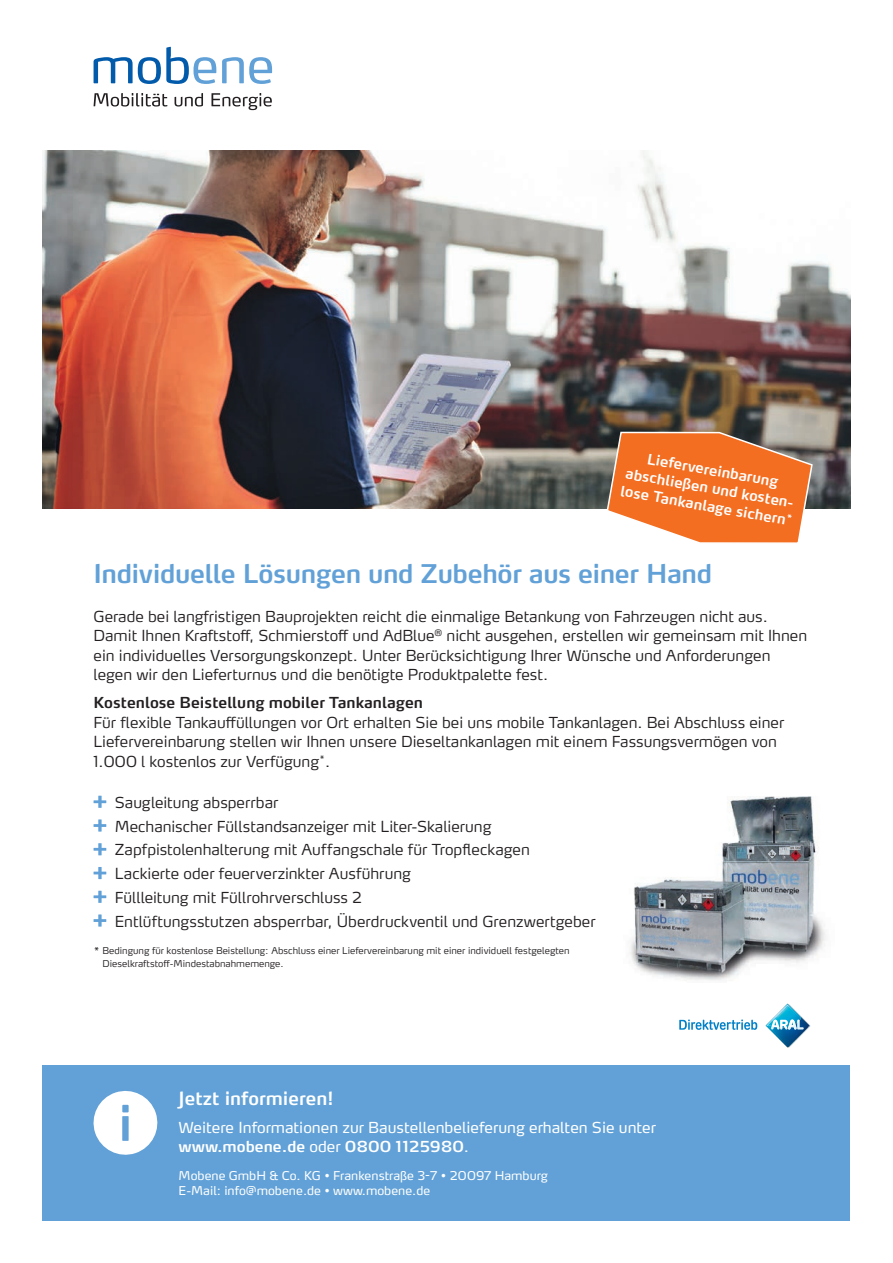
<style>
.page{position:relative;width:893px;height:1263px;background:#fff}
.page>*{position:absolute;margin:0;border:0;box-sizing:border-box;transform-origin:0 0}
.t1{font:600 25.5px "Max OT";letter-spacing:-.015em;color:#61a1d7}
.t2{font:600 18px "Max OT";color:#fff}
.t3{font:300 15px/19.5px "Max OT";color:#231f20}
.t4{font:15px/19.5px "Max OT";color:#fff}
.t5{font:600 15px "Max OT";color:#231f20}
.t6{font:600 14.25px/18px "Max OT";color:#fff;text-align:center}
.t7{font:12px/15px "Max OT";color:#fff}
.t8{font:300 9.3px/12.3px "Max OT";color:#231f20}
.s1{font-weight:600}
</style>
<div class="page">
<svg style="left:94px;top:796px;width:12px;height:12px"></svg>
<svg style="left:94px;top:819px;width:12px;height:13px"></svg>
<svg style="left:94px;top:843px;width:12px;height:12px"></svg>
<svg style="left:94px;top:867px;width:12px;height:12px"></svg>
<svg style="left:94px;top:891px;width:12px;height:12px"></svg>
<svg style="left:94px;top:914px;width:12px;height:13px"></svg>
<svg style="left:94px;top:47px;width:122px;height:37px"></svg>
<svg style="left:222px;top:57px;width:50px;height:27px"></svg>
<svg style="left:94px;top:93px;width:73px;height:14px"></svg>
<svg style="left:175px;top:93px;width:28px;height:14px"></svg>
<svg style="left:211px;top:93px;width:61px;height:17px"></svg>
<img style="left:43px;top:151px;width:807px;height:357px">
<div style="left:43px;top:1065px;width:807px;height:155px;background:#61a1d7"></div>
<svg style="left:93px;top:1091px;width:65px;height:64px"></svg>
<svg style="left:679px;top:1019px;width:78px;height:11px"></svg>
<svg style="left:765px;top:1003px;width:46px;height:45px"></svg>
<svg style="left:606px;top:431px;width:208px;height:112px;background:#e67e42"></svg>
<img style="left:630px;top:797px;width:196px;height:184px">
<p class="t6" style="left:629px;top:446px;width:175px;rotate:10deg">Liefervereinbarung abschließen und kosten&shy;lose Tankanlage sichern<sup>*</sup></p>
<h1 class="t1" style="left:94px;top:557px;width:620px">Individuelle Lösungen und Zubehör aus einer Hand</h1>
<p class="t3" style="left:94px;top:606px;width:715px">Gerade bei langfristigen Bauprojekten reicht die einmalige Betankung von Fahrzeugen nicht aus.<br>Damit Ihnen Kraftstoff, Schmierstoff und AdBlue<sup>®</sup> nicht ausgehen, erstellen wir gemeinsam mit Ihnen ein individuelles Versorgungskonzept. Unter Berücksichtigung Ihrer Wünsche und Anforderungen legen wir den Lieferturnus und die benötigte Produktpalette fest.</p>
<p class="t5" style="left:94px;top:693px;width:331px">Kostenlose Beistellung mobiler Tankanlagen</p>
<p class="t3" style="left:94px;top:712px;width:692px">Für flexible Tankauffüllungen vor Ort erhalten Sie bei uns mobile Tankanlagen. Bei Abschluss einer<br>Liefervereinbarung stellen wir Ihnen unsere Dieseltankanlagen mit einem Fassungsvermögen von<br>1.000 l kostenlos zur Verfügung<sup>*</sup>.</p>
<p class="t3" style="left:115px;top:790px;width:482px;line-height:23.7px">Saugleitung absperrbar<br>Mechanischer Füllstandsanzeiger mit Liter-Skalierung Zapfpistolenhalterung mit Auffangschale für Tropfleckagen Lackierte oder feuerverzinkter Ausführung<br>Füllleitung mit Füllrohrverschluss 2<br>Entlüftungsstutzen absperrbar, Überdruckventil und Grenzwertgeber</p>
<p class="t8" style="left:103px;top:945px;width:468px;text-indent:-9px">* Bedingung für kostenlose Beistellung: Abschluss einer Liefervereinbarung mit einer individuell festgelegten<br>Dieselkraftstoff-Mindestabnahmemenge.</p>
<p class="t2" style="left:179px;top:1086px;width:156px">Jetzt informieren!</p>
<p class="t4" style="left:179px;top:1117px;width:479px">Weitere Informationen zur Baustellenbelieferung erhalten Sie unter <span class="s1">www.mobene.de</span> oder <span class="s1">0800 1125980</span>.</p>
<p class="t7" style="left:179px;top:1168px;width:371px">Mobene GmbH &amp; Co. KG • Frankenstraße 3-7 • 20097 Hamburg<br>E-Mail: info@mobene.de • www.mobene.de</p>
</div>
